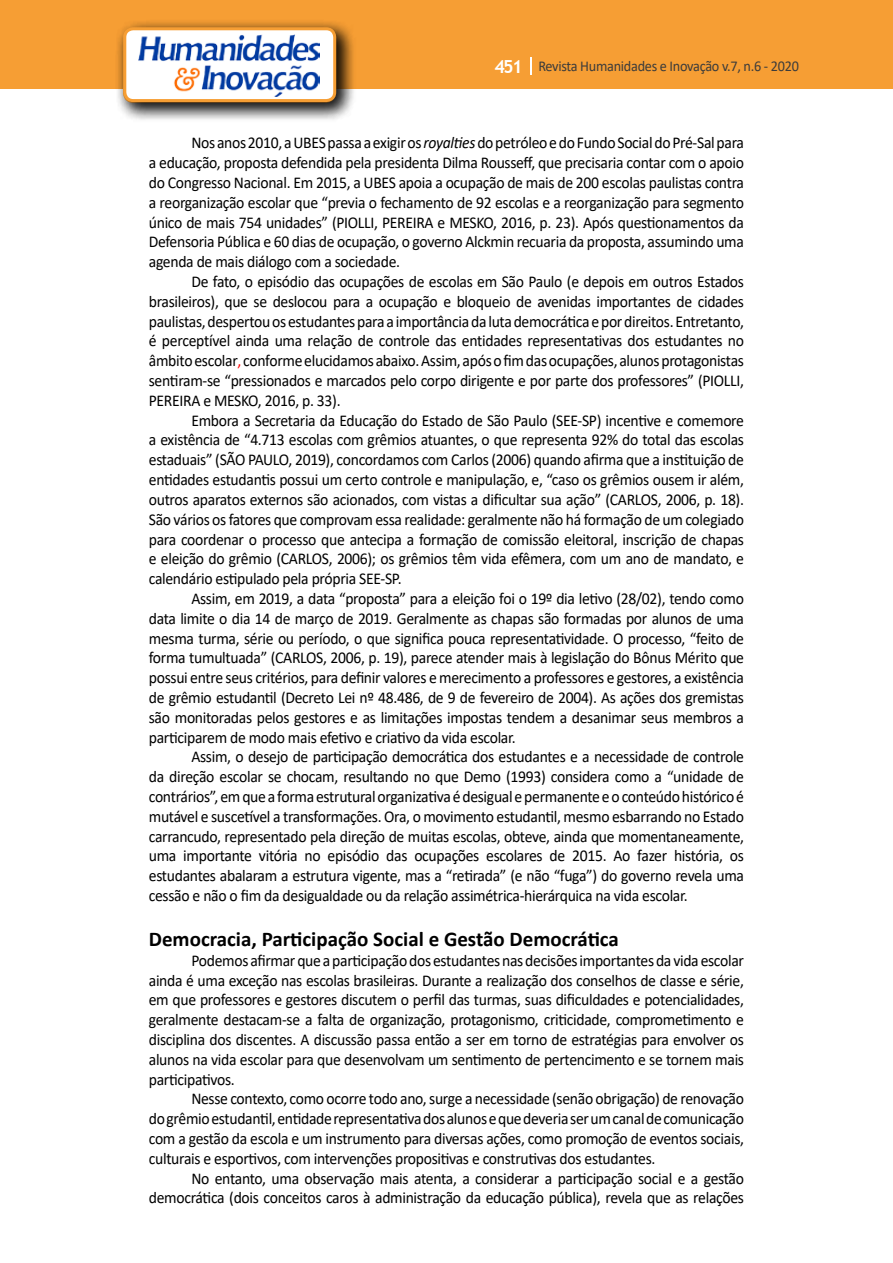
<style>
.page{position:relative;width:893px;height:1263px;background:#fff}
.page>*{position:absolute;margin:0;border:0;box-sizing:border-box;transform-origin:0 0}
.t1{font:700 21px "Calibri";color:#000}
.t2{font:16.5px/19.8px "Calibri";letter-spacing:-.02em;color:#000;text-align:justify;scale:.95 1}
.t3{font:15px "Calibri";letter-spacing:-.02em;color:#3c3c3b;scale:.95 1}
.s1{font-family:"Trebuchet MS";font-weight:700;font-size:18px;color:#fff}
.s2{font-style:italic}
.s3{color:#f00}
</style>
<div class="page">
<div style="left:0;top:0;width:893px;height:88px;background:#f69e34"></div>
<svg style="left:530px;top:57px;width:2px;height:18px"></svg>
<div style="left:115px;top:19px;width:241px;height:103px;background:#000;opacity:.75"></div>
<div style="left:125px;top:29px;width:210px;height:72px;background:#fff;border-radius:9px"></div>
<img style="left:139px;top:35px;width:180px;height:62px">
<div style="left:123px;top:27px;width:213px;height:75px;border:3px solid #f69e34;border-radius:9px"></div>
<p class="t3" style="left:495px;top:56px;width:322px"><span class="s1">451</span> Revista Humanidades e Inovação v.7, n.6 - 2020</p>
<p class="t2" style="left:149px;top:133px;width:628px;text-indent:43px">Nos anos 2010, a UBES passa a exigir os <span class="s2">royalties</span> do petróleo e do Fundo Social do Pré-Sal para a educação, proposta defendida pela presidenta Dilma Rousseff, que precisaria contar com o apoio do Congresso Nacional. Em 2015, a UBES apoia a ocupação de mais de 200 escolas paulistas contra a reorganização escolar que “previa o fechamento de 92 escolas e a reorganização para segmento único de mais 754 unidades” (PIOLLI, PEREIRA e MESKO, 2016, p. 23). Após questionamentos da Defensoria Pública e 60 dias de ocupação, o governo Alckmin recuaria da proposta, assumindo uma agenda de mais diálogo com a sociedade.</p>
<p class="t2" style="left:149px;top:271px;width:628px;text-indent:43px">De fato, o episódio das ocupações de escolas em São Paulo (e depois em outros Estados brasileiros), que se deslocou para a ocupação e bloqueio de avenidas importantes de cidades paulistas, despertou os estudantes para a importância da luta democrática e por direitos. Entretanto, é perceptível ainda uma relação de controle das entidades representativas dos estudantes no âmbito escolar<span class="s3">,</span> conforme elucidamos abaixo. Assim, após o fim das ocupações, alunos protagonistas sentiram-se “pressionados e marcados pelo corpo dirigente e por parte dos professores” (PIOLLI, PEREIRA e MESKO, 2016, p. 33).</p>
<p class="t2" style="left:149px;top:410px;width:628px;text-indent:43px">Embora a Secretaria da Educação do Estado de São Paulo (SEE-SP) incentive e comemore a existência de “4.713 escolas com grêmios atuantes, o que representa 92% do total das escolas estaduais” (SÃO PAULO, 2019), concordamos com Carlos (2006) quando afirma que a instituição de entidades estudantis possui um certo controle e manipulação, e, “caso os grêmios ousem ir além, outros aparatos externos são acionados, com vistas a dificultar sua ação” (CARLOS, 2006, p. 18).<br>São vários os fatores que comprovam essa realidade: geralmente não há formação de um colegiado para coordenar o processo que antecipa a formação de comissão eleitoral, inscrição de chapas e eleição do grêmio (CARLOS, 2006); os grêmios têm vida efêmera, com um ano de mandato, e calendário estipulado pela própria SEE-SP.</p>
<p class="t2" style="left:149px;top:588px;width:628px;text-indent:43px">Assim, em 2019, a data “proposta” para a eleição foi o 19º dia letivo (28/02), tendo como data limite o dia 14 de março de 2019. Geralmente as chapas são formadas por alunos de uma mesma turma, série ou período, o que significa pouca representatividade. O processo, “feito de forma tumultuada” (CARLOS, 2006, p. 19), parece atender mais à legislação do Bônus Mérito que possui entre seus critérios, para definir valores e merecimento a professores e gestores, a existência de grêmio estudantil (Decreto Lei nº 48.486, de 9 de fevereiro de 2004). As ações dos gremistas são monitoradas pelos gestores e as limitações impostas tendem a desanimar seus membros a participarem de modo mais efetivo e criativo da vida escolar.</p>
<p class="t2" style="left:149px;top:746px;width:628px;text-indent:43px">Assim, o desejo de participação democrática dos estudantes e a necessidade de controle da direção escolar se chocam, resultando no que Demo (1993) considera como a “unidade de contrários”, em que a forma estrutural organizativa é desigual e permanente e o conteúdo histórico é mutável e suscetível a transformações. Ora, o movimento estudantil, mesmo esbarrando no Estado carrancudo, representado pela direção de muitas escolas, obteve, ainda que momentaneamente, uma importante vitória no episódio das ocupações escolares de 2015. Ao fazer história, os estudantes abalaram a estrutura vigente, mas a “retirada” (e não “fuga”) do governo revela uma cessão e não o fim da desigualdade ou da relação assimétrica-hierárquica na vida escolar.</p>
<p class="t1" style="left:149px;top:924px;width:472px">Democracia, Participação Social e Gestão Democrática</p>
<p class="t2" style="left:149px;top:950px;width:628px;text-indent:43px">Podemos afirmar que a participação dos estudantes nas decisões importantes da vida escolar ainda é uma exceção nas escolas brasileiras. Durante a realização dos conselhos de classe e série, em que professores e gestores discutem o perfil das turmas, suas dificuldades e potencialidades, geralmente destacam-se a falta de organização, protagonismo, criticidade, comprometimento e disciplina dos discentes. A discussão passa então a ser em torno de estratégias para envolver os alunos na vida escolar para que desenvolvam um sentimento de pertencimento e se tornem mais participativos.</p>
<p class="t2" style="left:149px;top:1088px;width:628px;text-indent:43px">Nesse contexto, como ocorre todo ano, surge a necessidade (senão obrigação) de renovação do grêmio estudantil, entidade representativa dos alunos e que deveria ser um canal de comunicação com a gestão da escola e um instrumento para diversas ações, como promoção de eventos sociais, culturais e esportivos, com intervenções propositivas e construtivas dos estudantes.</p>
<p class="t2" style="left:149px;top:1168px;width:628px;text-align:right">No entanto, uma observação mais atenta, a considerar a participação social e a gestão democrática (dois conceitos caros à administração da educação pública), revela que as relações</p>
</div>
